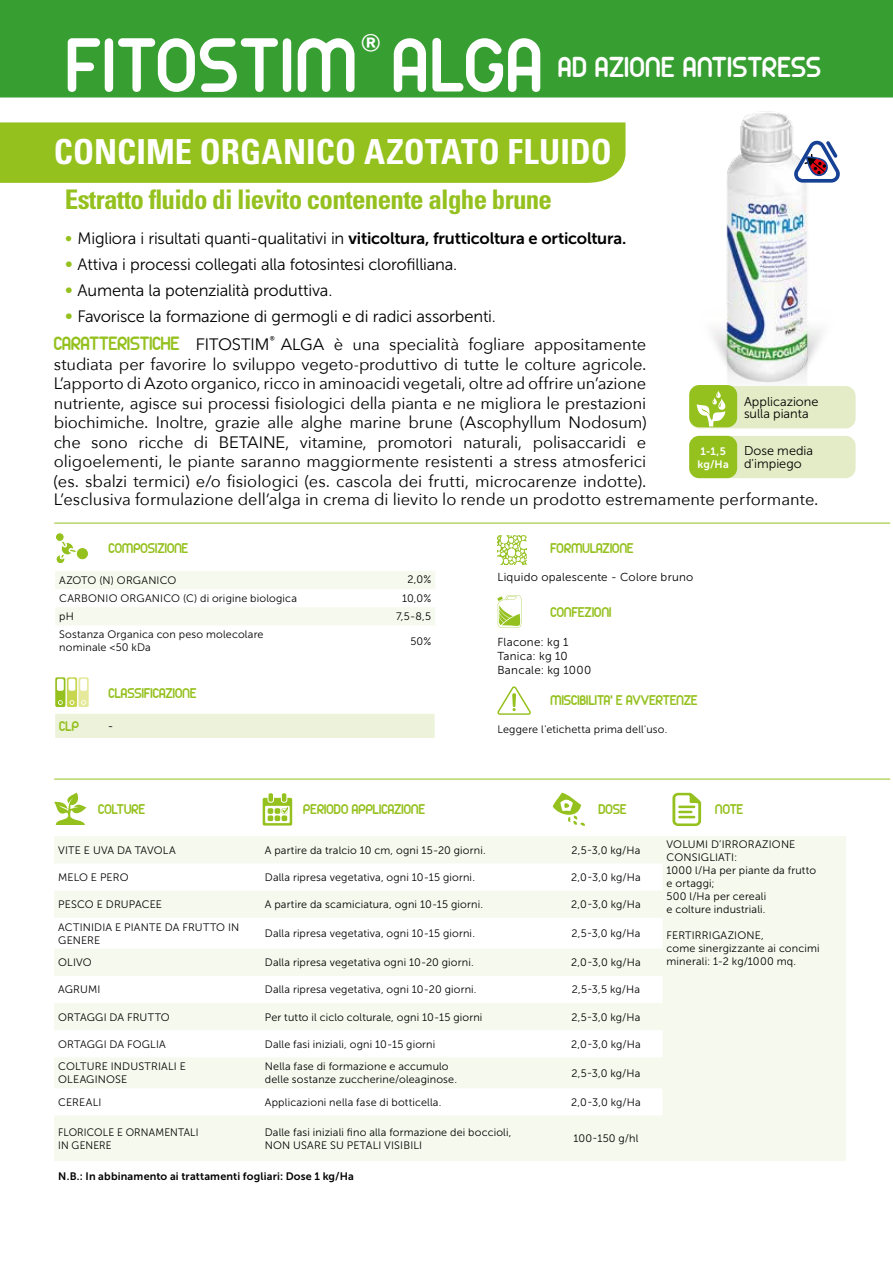
<style>
.page{position:relative;width:893px;height:1263px;background:#fff}
.page>*{position:absolute;margin:0;border:0;box-sizing:border-box;transform-origin:0 0}
.t1{font:300 84px "z Arista";letter-spacing:.03em;color:#fff}
.t2{font:700 condensed 34.5px "Univers LT Std";color:#fff}
.t3{font:300 31.5px "z Arista";letter-spacing:.02em;color:#fff}
.t4{font:700 condensed 27px "Univers LT Std";letter-spacing:-.025em;color:#95c11f}
.t5{font:16.5px/19.5px "Avenir Next";color:#000;text-align:justify}
.t6{font:16.5px/26px "Museo Sans 300";letter-spacing:-.015em;color:#000}
.t7{font:300 15.45px "z Arista";letter-spacing:.005em;color:#95c11f}
.t8{font:12.75px/12.8px "Museo Sans 300";color:#000}
.t9{font:11.55px/13.8px "Museo Sans 300";letter-spacing:.025em;color:#000}
.t10{font:10.8px/12.9px "Museo Sans 300";letter-spacing:.015em;color:#000}
.t11{font:10.8px "Museo Sans 700";letter-spacing:.015em;color:#000}
.t12{font:10.8px/12.9px "Museo Sans 300";letter-spacing:.015em;color:#000;scale:.95 1}
.t13{font:10.8px/12.9px "Museo Sans 700";color:#fff}
.s1{font-size:15.45px;color:#95c11f}
.s2{font-family:"Museo Sans 700"}
.s3{color:#95c11f}
.s4{font-family:"z Arista";font-weight:300;font-size:21px;color:#95c11f}
</style>
<div class="page">
<div style="left:0;top:0;width:893px;height:97px;background:#379e31"></div>
<img style="left:689px;top:111px;width:133px;height:281px">
<svg style="left:54px;top:836px;width:792px;height:325px;fill:#f6f9ed"></svg>
<svg style="left:54px;top:793px;width:33px;height:32px"></svg>
<svg style="left:263px;top:793px;width:29px;height:32px"></svg>
<svg style="left:553px;top:792px;width:32px;height:34px"></svg>
<svg style="left:672px;top:793px;width:29px;height:33px"></svg>
<svg style="left:55px;top:571px;width:380px;height:54px"></svg>
<hr style="left:54px;top:779px;width:836px;height:1px;background:#95c11f">
<hr style="left:54px;top:523px;width:836px;height:1px;background:#95c11f">
<div style="left:55px;top:533px;width:9px;height:8px;background:#95c11f;border-radius:50%"></div>
<div style="left:55px;top:532px;width:9px;height:10px;border:1px solid #fff;border-radius:50%"></div>
<svg style="left:56px;top:540px;width:20px;height:24px"></svg>
<div style="left:76px;top:547px;width:12px;height:13px;background:#95c11f;border-radius:50%"></div>
<div style="left:76px;top:547px;width:13px;height:13px;border:1px solid #fff;border-radius:50%"></div>
<svg style="left:497px;top:535px;width:30px;height:30px"></svg>
<svg style="left:497px;top:595px;width:24px;height:33px"></svg>
<svg style="left:497px;top:686px;width:34px;height:29px"></svg>
<div style="left:55px;top:714px;width:380px;height:24px;background:#ecf3da"></div>
<svg style="left:55px;top:677px;width:34px;height:30px"></svg>
<div style="left:689px;top:386px;width:167px;height:42px;background:#e3ecc6;border-radius:10px"></div>
<div style="left:689px;top:385px;width:48px;height:42px;background:#95c11f;border-radius:10px"></div>
<svg style="left:697px;top:390px;width:28px;height:36px"></svg>
<div style="left:689px;top:436px;width:167px;height:42px;background:#e3ecc6;border-radius:10px"></div>
<div style="left:689px;top:436px;width:48px;height:42px;background:#95c11f;border-radius:10px"></div>
<svg style="left:794px;top:141px;width:46px;height:42px"></svg>
<div style="left:0;top:122px;width:625px;height:61px;background:#95c11f"></div>
<h1 class="t1" style="left:66px;top:20px;width:477px">FITOSTIM<sup>®</sup> ALGA</h1>
<h3 class="t3" style="left:558px;top:50px;width:264px">AD AZIONE ANTISTRESS</h3>
<h2 class="t2" style="left:54px;top:130px;width:560px">CONCIME ORGANICO AZOTATO FLUIDO</h2>
<h3 class="t4" style="left:65px;top:183px;width:489px">Estratto fluido di lievito contenente alghe brune</h3>
<p class="t6" style="left:65px;top:225px;width:563px"><span class="s1">∞</span> Migliora i risultati quanti-qualitativi in <span class="s2">viticoltura, frutticoltura e orticoltura. </span><span class="s3">∞</span> Attiva i processi collegati alla fotosintesi clorofilliana.<br><span class="s3">∞</span> Aumenta la potenzialità produttiva.<br><span class="s3">∞</span> Favorisce la formazione di germogli e di radici assorbenti.</p>
<p class="t5" style="left:54px;top:334px;width:594px"><span class="s4">CARATTERISTICHE</span> FITOSTIM<sup>®</sup> ALGA è una specialità fogliare appositamente studiata per favorire lo sviluppo vegeto-produttivo di tutte le colture agricole.<br>L’apporto di Azoto organico, ricco in aminoacidi vegetali, oltre ad offrire un’azione nutriente, agisce sui processi fisiologici della pianta e ne migliora le prestazioni biochimiche. Inoltre, grazie alle alghe marine brune (Ascophyllum Nodosum) che sono ricche di BETAINE, vitamine, promotori naturali, polisaccaridi e oligoelementi, le piante saranno maggiormente resistenti a stress atmosferici (es. sbalzi termici) e/o fisiologici (es. cascola dei frutti, microcarenze indotte).</p>
<h3 class="t5" style="left:54px;top:489px;width:766px">L’esclusiva formulazione dell’alga in crema di lievito lo rende un prodotto estremamente performante.</h3>
<p class="t8" style="left:744px;top:395px;width:76px">Applicazione sulla pianta</p>
<p class="t8" style="left:744px;top:445px;width:71px">Dose media d'impiego</p>
<p class="t13" style="left:698px;top:444px;width:33px">1-1,5 kg/Ha</p>
<h3 class="t7" style="left:109px;top:540px;width:81px">COMPOSIZIONE</h3>
<p class="t10" style="left:59px;top:574px;width:119px">AZOTO (N) ORGANICO</p>
<p class="t10" style="left:408px;top:573px;width:25px">2,0%</p>
<p class="t10" style="left:59px;top:592px;width:239px">CARBONIO ORGANICO (C) di origine biologica</p>
<p class="t10" style="left:402px;top:592px;width:31px">10,0%</p>
<p class="t10" style="left:59px;top:610px;width:16px">pH</p>
<p class="t10" style="left:396px;top:610px;width:37px">7,5-8,5</p>
<p class="t10" style="left:59px;top:628px;width:206px">Sostanza Organica con peso molecolare nominale &lt;50 kDa</p>
<p class="t10" style="left:410px;top:635px;width:22px">50%</p>
<h3 class="t7" style="left:109px;top:685px;width:90px">CLASSIFICAZIONE</h3>
<h3 class="t7" style="left:59px;top:718px;width:21px">CLP</h3>
<p class="t9" style="left:108px;top:719px;width:7px">-</p>
<h3 class="t7" style="left:551px;top:540px;width:85px">FORMULAZIONE</h3>
<p class="t9" style="left:497px;top:571px;width:198px">Liquido opalescente - Colore bruno</p>
<h3 class="t7" style="left:551px;top:604px;width:62px">CONFEZIONI</h3>
<p class="t9" style="left:497px;top:635px;width:95px">Flacone: kg 1<br>Tanica: kg 10<br>Bancale: kg 1000</p>
<h3 class="t7" style="left:551px;top:692px;width:149px">MISCIBILITA' E AVVERTENZE</h3>
<p class="t10" style="left:497px;top:723px;width:171px">Leggere l'etichetta prima dell'uso.</p>
<h3 class="t7" style="left:98px;top:801px;width:49px">COLTURE</h3>
<h3 class="t7" style="left:303px;top:801px;width:123px">PERIODO APPLICAZIONE</h3>
<h3 class="t7" style="left:599px;top:801px;width:30px">DOSE</h3>
<h3 class="t7" style="left:715px;top:801px;width:30px">NOTE</h3>
<p class="t10" style="left:58px;top:844px;width:119px">VITE E UVA DA TAVOLA</p>
<p class="t10" style="left:265px;top:844px;width:222px">A partire da tralcio 10 cm, ogni 15-20 giorni.</p>
<p class="t10" style="left:572px;top:844px;width:70px">2,5-3,0 kg/Ha</p>
<p class="t10" style="left:667px;top:838px;width:151px">VOLUMI D’IRRORAZIONE<br>CONSIGLIATI:<br>1000 l/Ha per piante da frutto e ortaggi;<br>500 l/Ha per cereali<br>e colture industriali.</p>
<p class="t10" style="left:667px;top:929px;width:155px">FERTIRRIGAZIONE,<br>come sinergizzante ai concimi minerali: 1-2 kg/1000 mq.</p>
<p class="t10" style="left:58px;top:871px;width:72px">MELO E PERO</p>
<p class="t10" style="left:265px;top:871px;width:212px">Dalla ripresa vegetativa, ogni 10-15 giorni.</p>
<p class="t10" style="left:571px;top:871px;width:71px">2,0-3,0 kg/Ha</p>
<p class="t10" style="left:58px;top:898px;width:105px">PESCO E DRUPACEE</p>
<p class="t10" style="left:265px;top:898px;width:220px">A partire da scamiciatura, ogni 10-15 giorni.</p>
<p class="t10" style="left:571px;top:898px;width:71px">2,0-3,0 kg/Ha</p>
<p class="t10" style="left:58px;top:921px;width:183px">ACTINIDIA E PIANTE DA FRUTTO IN<br>GENERE</p>
<p class="t10" style="left:265px;top:927px;width:212px">Dalla ripresa vegetativa, ogni 10-15 giorni.</p>
<p class="t10" style="left:572px;top:927px;width:70px">2,5-3,0 kg/Ha</p>
<p class="t10" style="left:58px;top:956px;width:35px">OLIVO</p>
<p class="t10" style="left:265px;top:956px;width:210px">Dalla ripresa vegetativa ogni 10-20 giorni.</p>
<p class="t10" style="left:571px;top:956px;width:71px">2,0-3,0 kg/Ha</p>
<p class="t10" style="left:58px;top:983px;width:44px">AGRUMI</p>
<p class="t10" style="left:265px;top:983px;width:213px">Dalla ripresa vegetativa, ogni 10-20 giorni.</p>
<p class="t10" style="left:572px;top:983px;width:70px">2,5-3,5 kg/Ha</p>
<p class="t10" style="left:58px;top:1010px;width:113px">ORTAGGI DA FRUTTO</p>
<p class="t10" style="left:265px;top:1010px;width:219px">Per tutto il ciclo colturale, ogni 10-15 giorni</p>
<p class="t10" style="left:572px;top:1010px;width:70px">2,5-3,0 kg/Ha</p>
<p class="t10" style="left:58px;top:1038px;width:109px">ORTAGGI DA FOGLIA</p>
<p class="t10" style="left:265px;top:1038px;width:172px">Dalle fasi iniziali, ogni 10-15 giorni</p>
<p class="t10" style="left:571px;top:1038px;width:71px">2,0-3,0 kg/Ha</p>
<p class="t10" style="left:58px;top:1060px;width:129px">COLTURE INDUSTRIALI E<br>OLEAGINOSE</p>
<p class="t10" style="left:265px;top:1060px;width:194px">Nella fase di formazione e accumulo delle sostanze zuccherine/oleaginose.</p>
<p class="t10" style="left:572px;top:1067px;width:70px">2,5-3,0 kg/Ha</p>
<p class="t10" style="left:58px;top:1096px;width:45px">CEREALI</p>
<p class="t10" style="left:265px;top:1096px;width:178px">Applicazioni nella fase di botticella.</p>
<p class="t10" style="left:571px;top:1096px;width:71px">2,0-3,0 kg/Ha</p>
<p class="t12" style="left:58px;top:1126px;width:149px">FLORICOLE E ORNAMENTALI<br>IN GENERE</p>
<p class="t10" style="left:265px;top:1126px;width:248px">Dalle fasi iniziali fino alla formazione dei boccioli,<br>NON USARE SU PETALI VISIBILI</p>
<p class="t10" style="left:573px;top:1132px;width:66px">100-150 g/hl</p>
<p class="t11" style="left:58px;top:1170px;width:297px">N.B.: In abbinamento ai trattamenti fogliari: Dose 1 kg/Ha</p>
</div>
